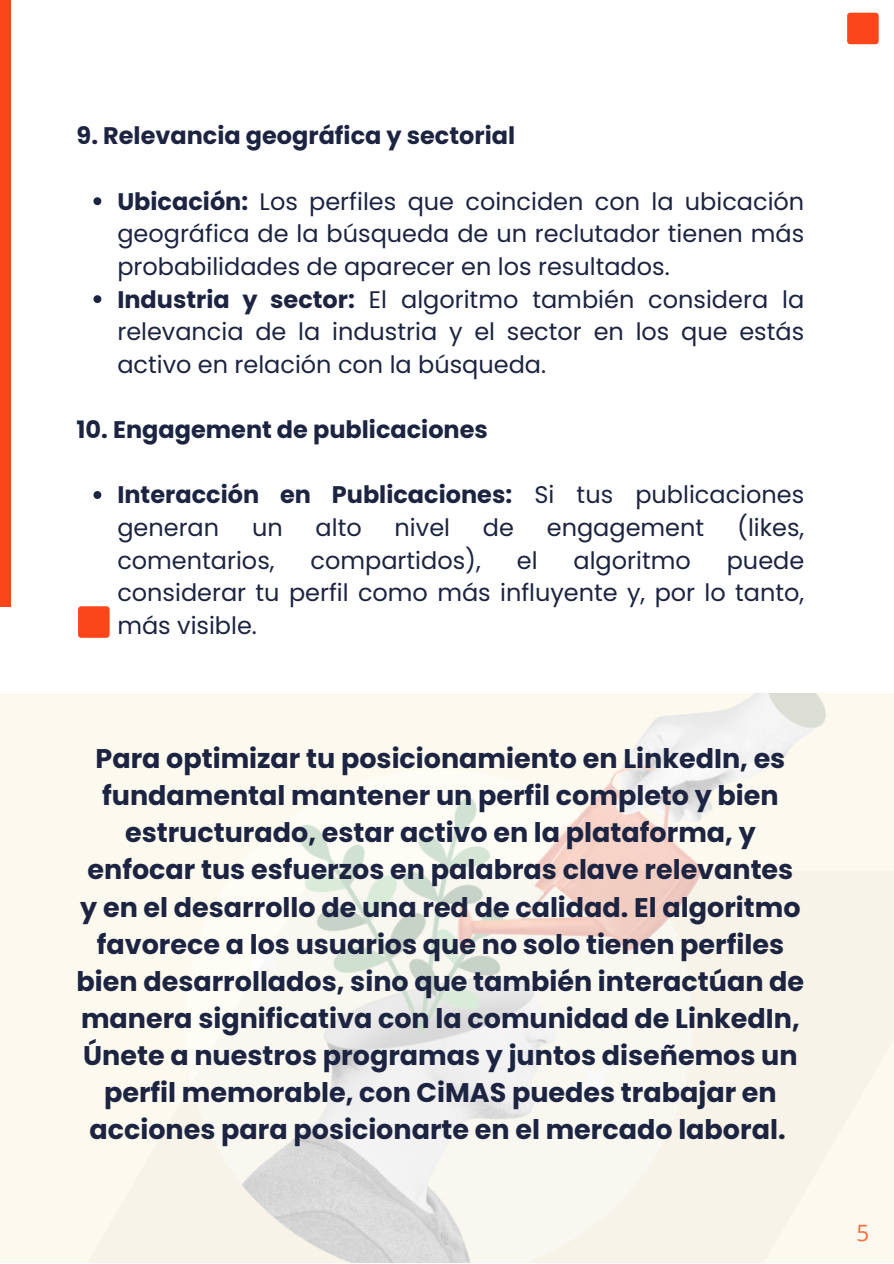
<style>
.page{position:relative;width:894px;height:1264px;background:#fff}
.page>*{position:absolute;margin:0;border:0;box-sizing:border-box;transform-origin:0 0}
.t1{font:700 27px/37.2px "Poppins";color:#1c2441;text-align:center}
.t2{font:24px/32.7px "Poppins";color:#1c2441;text-align:justify}
.t3{font:700 24px/32.7px "Poppins";color:#1c2441}
.t4{font:22.5px "Open Sans";color:#fa4619}
.s1{font-weight:700}
.s2{font-weight:400}
</style>
<div class="page">
<div style="left:846px;top:13px;width:32px;height:31px;background:#fa4619;border-radius:3px"></div>
<div style="left:78px;top:606px;width:31px;height:31px;background:#fa4619;border-radius:3px"></div>
<div style="left:0;top:0;width:11px;height:606px;background:#fa4619"></div>
<img style="left:0;top:693px;width:893px;height:569px">
<svg style="left:93px;top:197px;width:8px;height:8px"></svg>
<svg style="left:93px;top:295px;width:8px;height:8px"></svg>
<svg style="left:93px;top:491px;width:8px;height:8px"></svg>
<h2 class="t3" style="left:77px;top:120px;width:440px">9. Relevancia geográfica y sectorial</h2>
<p class="t2" style="left:117px;top:185px;width:688px"><span class="s1">Ubicación:</span> Los perfiles que coinciden con la ubicación geográfica de la búsqueda de un reclutador tienen más probabilidades de aparecer en los resultados.</p>
<p class="t2" style="left:117px;top:283px;width:688px"><span class="s1">Industria y sector:</span> El algoritmo también considera la relevancia de la industria y el sector en los que estás activo en relación con la búsqueda.</p>
<h2 class="t3" style="left:77px;top:413px;width:413px">10. Engagement de publicaciones</h2>
<p class="t3" style="left:117px;top:478px;width:688px">Interacción en Publicaciones: <span class="s2">Si tus publicaciones generan</span></p>
<p class="t2" style="left:252px;top:511px;width:32px">un</p>
<p class="t2" style="left:315px;top:511px;width:48px">alto</p>
<p class="t2" style="left:394px;top:511px;width:57px">nivel</p>
<p class="t2" style="left:483px;top:511px;width:33px">de</p>
<p class="t2" style="left:546px;top:511px;width:159px">engagement</p>
<p class="t2" style="left:736px;top:511px;width:69px">(likes,</p>
<p class="t2" style="left:117px;top:544px;width:159px">comentarios,</p>
<p class="t2" style="left:310px;top:544px;width:172px">compartidos),</p>
<p class="t2" style="left:516px;top:544px;width:22px">el</p>
<p class="t2" style="left:573px;top:544px;width:119px">algoritmo</p>
<p class="t2" style="left:117px;top:544px;width:688px;text-indent:609px">puede considerar tu perfil como más influyente y, por lo tanto, más visible.</p>
<h1 class="t1" style="left:77px;top:740px;width:729px">Para optimizar tu posicionamiento en LinkedIn, es fundamental mantener un perfil completo y bien estructurado, estar activo en la plataforma, y enfocar tus esfuerzos en palabras clave relevantes y en el desarrollo de una red de calidad. El algoritmo favorece a los usuarios que no solo tienen perfiles bien desarrollados, sino que también interactúan de manera significativa con la comunidad de LinkedIn, Únete a nuestros programas y juntos diseñemos un perfil memorable, con CiMAS puedes trabajar en acciones para posicionarte en el mercado laboral.</h1>
<p class="t4" style="left:856px;top:1216px;width:14px">5</p>
</div>
